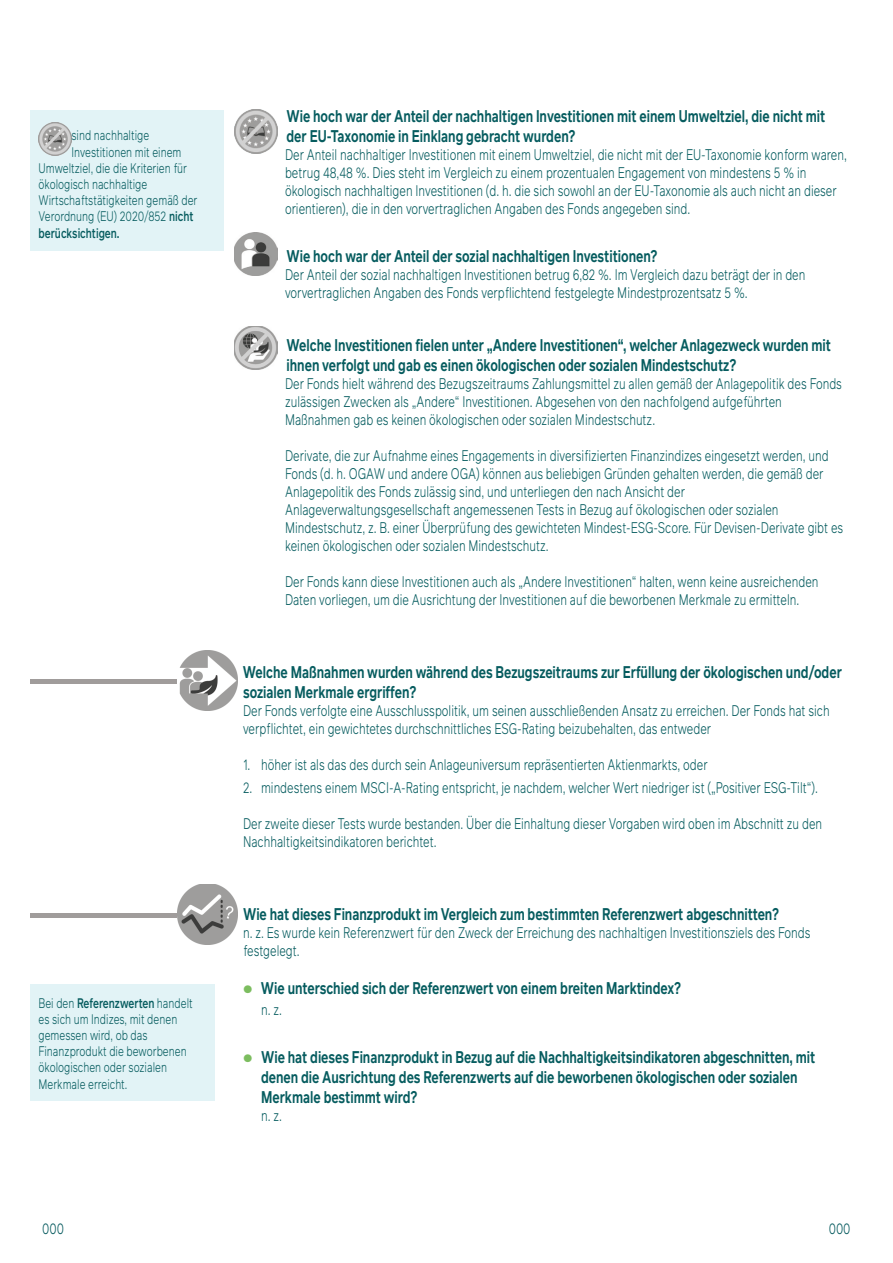
<style>
.page{position:relative;width:893px;height:1263px;background:#fff}
.page>*{position:absolute;margin:0;border:0;box-sizing:border-box;transform-origin:0 0}
.Heading{font:600 16.5px/19.8px "Infra";color:#065c5f;scale:.76 1}
.Body_text_SFDR{font:300 15px/18px "Infra";color:#065c5f;scale:.76 1}
.t1{font:300 15px "Infra";color:#04595d;scale:.76 1}
.Source{font:300 13.5px/16.2px "Infra";color:#065c5f;scale:.76 1}
.Source-2{font:500 13.5px "Infra";color:#065c5f;scale:.76 1}
.s1{font-weight:500}
.s2{font-weight:300;font-size:10.5px;color:#7cbd5f}
</style>
<div class="page">
<img style="left:234px;top:110px;width:43px;height:43px">
<div style="left:30px;top:110px;width:193px;height:140px;background:#e2f3f6"></div>
<img style="left:39px;top:122px;width:33px;height:33px">
<img style="left:234px;top:232px;width:43px;height:44px">
<img style="left:234px;top:326px;width:43px;height:44px">
<div style="left:30px;top:679px;width:150px;height:5px;background:#a09c9b"></div>
<img style="left:177px;top:650px;width:60px;height:60px">
<div style="left:30px;top:984px;width:185px;height:117px;background:#e2f3f6"></div>
<div style="left:30px;top:913px;width:150px;height:5px;background:#a09c9b"></div>
<img style="left:177px;top:884px;width:60px;height:60px">
<p class="Source" style="left:72px;top:127px;width:104px">sind nachhaltige</p>
<p class="Source" style="left:72px;top:143px;width:146px">Investitionen mit einem</p>
<p class="Source" style="left:39px;top:160px;width:197px">Umweltziel, die die Kriterien für</p>
<p class="Source" style="left:39px;top:176px;width:145px">ökologisch nachhaltige</p>
<p class="Source" style="left:39px;top:192px;width:211px">Wirtschaftstätigkeiten gemäß der</p>
<p class="Source" style="left:39px;top:208px;width:205px">Verordnung (EU) 2020/852 <span class="s1">nicht</span></p>
<p class="Source-2" style="left:39px;top:223px;width:108px">berücksichtigen.</p>
<p class="Source" style="left:39px;top:994px;width:204px">Bei den <span class="s1">Referenzwerten</span> handelt es sich um Indizes, mit denen gemessen wird, ob das<br>Finanzprodukt die beworbenen ökologischen oder sozialen<br>Merkmale erreicht.</p>
<p class="Heading" style="left:286px;top:106px;width:711px">Wie hoch war der Anteil der nachhaltigen Investitionen mit einem Umweltziel, die nicht mit der EU-Taxonomie in Einklang gebracht wurden?</p>
<p class="Body_text_SFDR" style="left:285px;top:145px;width:741px">Der Anteil nachhaltiger Investitionen mit einem Umweltziel, die nicht mit der EU-Taxonomie konform waren, betrug 48,48 %. Dies steht im Vergleich zu einem prozentualen Engagement von mindestens 5 % in ökologisch nachhaltigen Investitionen (d. h. die sich sowohl an der EU-Taxonomie als auch nicht an dieser orientieren), die in den vorvertraglichen Angaben des Fonds angegeben sind.</p>
<p class="Heading" style="left:286px;top:246px;width:490px">Wie hoch war der Anteil der sozial nachhaltigen Investitionen?</p>
<p class="Body_text_SFDR" style="left:285px;top:266px;width:686px">Der Anteil der sozial nachhaltigen Investitionen betrug 6,82 %. Im Vergleich dazu beträgt der in den vorvertraglichen Angaben des Fonds verpflichtend festgelegte Mindestprozentsatz 5 %.</p>
<p class="Heading" style="left:286px;top:335px;width:718px">Welche Investitionen fielen unter „Andere Investitionen“, welcher Anlagezweck wurden mit ihnen verfolgt und gab es einen ökologischen oder sozialen Mindestschutz?</p>
<p class="Body_text_SFDR" style="left:285px;top:374px;width:734px">Der Fonds hielt während des Bezugszeitraums Zahlungsmittel zu allen gemäß der Anlagepolitik des Fonds zulässigen Zwecken als „Andere“ Investitionen. Abgesehen von den nachfolgend aufgeführten<br>Maßnahmen gab es keinen ökologischen oder sozialen Mindestschutz.</p>
<p class="Body_text_SFDR" style="left:285px;top:446px;width:736px">Derivate, die zur Aufnahme eines Engagements in diversifizierten Finanzindizes eingesetzt werden, und Fonds (d. h. OGAW und andere OGA) können aus beliebigen Gründen gehalten werden, die gemäß der Anlagepolitik des Fonds zulässig sind, und unterliegen den nach Ansicht der Anlageverwaltungsgesellschaft angemessenen Tests in Bezug auf ökologischen oder sozialen Mindestschutz, z. B. einer Überprüfung des gewichteten Mindest-ESG-Score. Für Devisen-Derivate gibt es keinen ökologischen oder sozialen Mindestschutz.</p>
<p class="Body_text_SFDR" style="left:285px;top:572px;width:703px">Der Fonds kann diese Investitionen auch als „Andere Investitionen“ halten, wenn keine ausreichenden<br>Daten vorliegen, um die Ausrichtung der Investitionen auf die beworbenen Merkmale zu ermitteln.</p>
<p class="Heading" style="left:243px;top:662px;width:790px">Welche Maßnahmen wurden während des Bezugszeitraums zur Erfüllung der ökologischen und/oder sozialen Merkmale ergriffen?</p>
<p class="Body_text_SFDR" style="left:243px;top:701px;width:773px">Der Fonds verfolgte eine Ausschlusspolitik, um seinen ausschließenden Ansatz zu erreichen. Der Fonds hat sich verpflichtet, ein gewichtetes durchschnittliches ESG-Rating beizubehalten, das entweder</p>
<p class="Body_text_SFDR" style="left:243px;top:755px;width:613px">1. höher ist als das des durch sein Anlageuniversum repräsentierten Aktienmarkts, oder</p>
<p class="Body_text_SFDR" style="left:243px;top:778px;width:758px">2. mindestens einem MSCI-A-Rating entspricht, je nachdem, welcher Wert niedriger ist („Positiver ESG-Tilt“).</p>
<p class="Body_text_SFDR" style="left:243px;top:814px;width:764px">Der zweite dieser Tests wurde bestanden. Über die Einhaltung dieser Vorgaben wird oben im Abschnitt zu den<br>Nachhaltigkeitsindikatoren berichtet.</p>
<p class="Heading" style="left:243px;top:904px;width:707px">Wie hat dieses Finanzprodukt im Vergleich zum bestimmten Referenzwert abgeschnitten?</p>
<p class="Body_text_SFDR" style="left:243px;top:923px;width:748px">n. z. Es wurde kein Referenzwert für den Zweck der Erreichung des nachhaltigen Investitionsziels des Fonds festgelegt.</p>
<p class="Heading" style="left:243px;top:978px;width:578px"><span class="s2">●</span> Wie unterschied sich der Referenzwert von einem breiten Marktindex?</p>
<p class="Body_text_SFDR" style="left:261px;top:1000px;width:29px">n. z.</p>
<p class="Heading" style="left:261px;top:1047px;width:731px;text-indent:-18px"><span class="s2">●</span> Wie hat dieses Finanzprodukt in Bezug auf die Nachhaltigkeitsindikatoren abgeschnitten, mit denen die Ausrichtung des Referenzwerts auf die beworbenen ökologischen oder sozialen<br>Merkmale bestimmt wird?</p>
<p class="Body_text_SFDR" style="left:261px;top:1106px;width:29px">n. z.</p>
<p class="t1" style="left:42px;top:1218px;width:30px">000</p>
<p class="t1" style="left:829px;top:1218px;width:30px">000</p>
</div>
